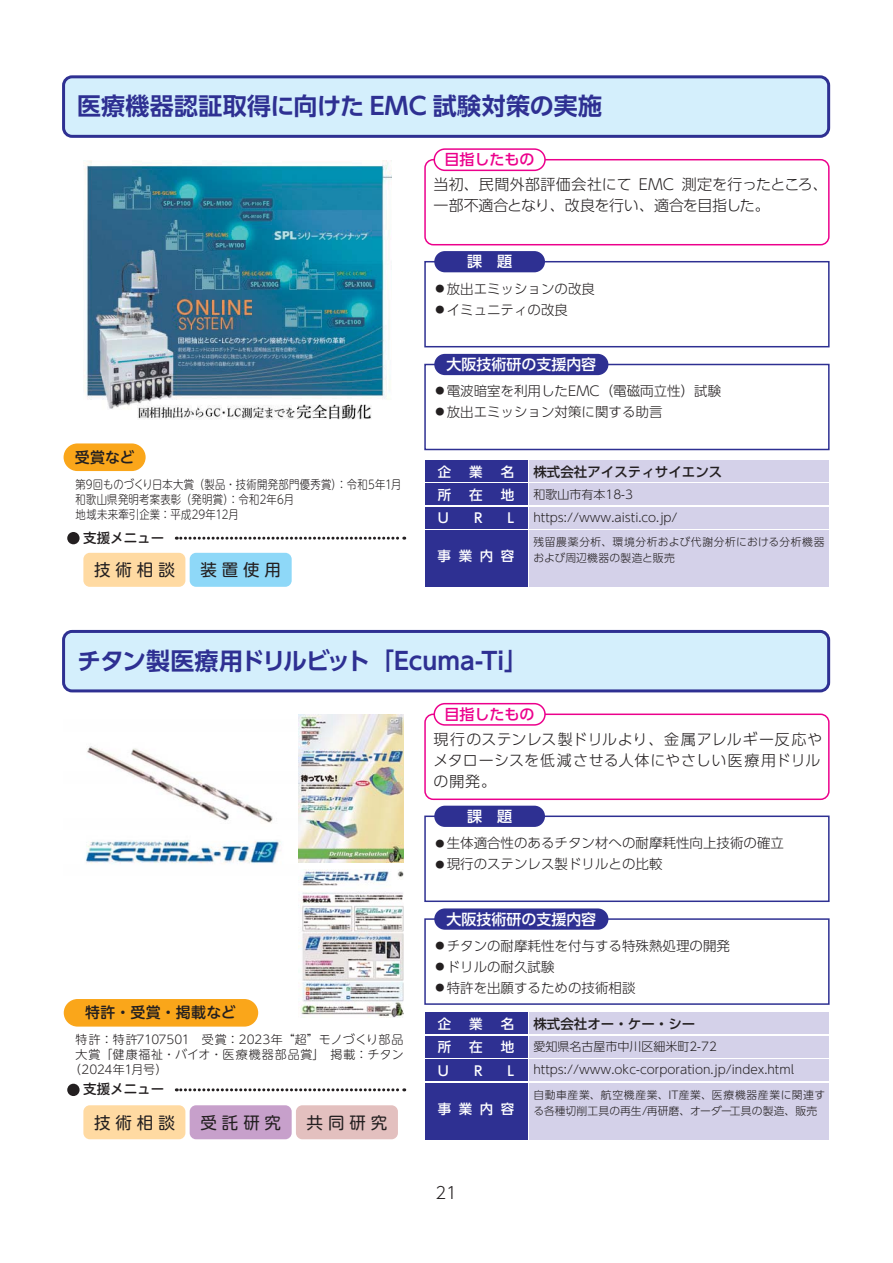
<style>
.page{position:relative;width:893px;height:1263px;background:#fff}
.page>*{position:absolute;margin:0;border:0;box-sizing:border-box;transform-origin:0 0}
.t1{font:24px "UD Shin Go Pro De Bold 90 msp RKSJ H";color:#2e3092}
.t2{font:16.5px "UD Shin M Go Pro Regular 90 msp RKSJ H";letter-spacing:.3em;color:#231f20}
.t3{font:16.5px "UD Shin Go Pro Light 90 msp RKSJ H";color:#231f20}
.t4{font:15px/21px "UD Shin Go Pro Light 90 msp RKSJ H";letter-spacing:.005em;color:#231f20}
.t5{font:15px "UD Shin Go Pro Medium 90 msp RKSJ H";color:#fff}
.t6{font:15px "UD Shin M Go Pro Medium 90 msp RKSJ H";letter-spacing:.015em;color:#231f20}
.t7{font:15px "UD Shin Go Pro Medium 90 msp RKSJ H";color:#ec008c}
.t8{font:13.5px/21px "UD Shin Go Pro Light 90 msp RKSJ H";color:#231f20}
.t9{font:13.5px "UD Shin Go Pro Medium 90 msp RKSJ H";letter-spacing:.555em;color:#fff}
.t10{font:13.5px "UD Shin Go Pro Medium 90 msp RKSJ H";color:#231f20}
.t11{font:13.5px "UD Shin M Go Pro Medium 90 msp RKSJ H";color:#231f20}
.t12{font:12px/23.4px "UD Shin Go Pro Light 90 msp RKSJ H";color:#231f20}
.t13{font:12px/15px "UD Shin M Go Pro Light 90 msp RKSJ H";letter-spacing:.025em;color:#231f20;scale:.86 1}
.t14{font:12px "UD Shin M Go Pro Light 90 msp RKSJ H";letter-spacing:.005em;color:#231f20}
.t15{font:12px "UD Shin M Go Pro Light 90 msp RKSJ H";letter-spacing:.07em;color:#231f20}
.t16{font:12px "UD Shin M Go Pro Light 90 msp RKSJ H";letter-spacing:-.025em;color:#231f20}
.t17{font:10.8px/16.5px "UD Shin Go Pro Light 90 msp RKSJ H";letter-spacing:.03em;color:#231f20}
.t18{font:9px "UD Shin Go Pro Light 90 msp RKSJ H";color:#231f20}
</style>
<div class="page">
<img style="left:85px;top:746px;width:197px;height:118px">
<div style="left:64px;top:999px;width:194px;height:28px;background:#faa61a;border-radius:14px"></div>
<div style="left:64px;top:77px;width:765px;height:59px;background:#d4effc;border-radius:8px"></div>
<div style="left:62px;top:75px;width:768px;height:63px;border:3px solid #2e3092;border-radius:8px"></div>
<div style="left:424px;top:159px;width:405px;height:86px;border:1px solid #ec008c;border-radius:8px"></div>
<div style="left:434px;top:149px;width:111px;height:21px;background:#fff;border-radius:11px"></div>
<div style="left:433px;top:148px;width:113px;height:23px;border:1px solid #ec008c;border-radius:11px"></div>
<div style="left:67px;top:532px;width:13px;height:12px;background:#231f20;border-radius:50%"></div>
<svg style="left:176px;top:537px;width:229px;height:3px"></svg>
<div style="left:64px;top:631px;width:765px;height:60px;background:#d4effc;border-radius:8px"></div>
<div style="left:62px;top:630px;width:768px;height:62px;border:3px solid #2e3092;border-radius:8px"></div>
<div style="left:424px;top:714px;width:405px;height:86px;border:1px solid #ec008c;border-radius:8px"></div>
<div style="left:434px;top:704px;width:111px;height:21px;background:#fff;border-radius:11px"></div>
<div style="left:433px;top:703px;width:113px;height:23px;border:1px solid #ec008c;border-radius:11px"></div>
<div style="left:67px;top:1084px;width:13px;height:12px;background:#231f20;border-radius:50%"></div>
<svg style="left:176px;top:1088px;width:229px;height:3px"></svg>
<div style="left:83px;top:553px;width:102px;height:34px;background:#ffdaa2;border-radius:6px"></div>
<div style="left:83px;top:1105px;width:102px;height:34px;background:#ffdaa2;border-radius:6px"></div>
<div style="left:190px;top:1105px;width:102px;height:34px;background:#c7a0cb;border-radius:6px"></div>
<div style="left:296px;top:1105px;width:102px;height:34px;background:#e3c0bf;border-radius:6px"></div>
<div style="left:64px;top:443px;width:82px;height:28px;background:#faa61a;border-radius:14px"></div>
<div style="left:190px;top:553px;width:102px;height:34px;background:#8ed8f8;border-radius:6px"></div>
<div style="left:425px;top:460px;width:102px;height:22px;background:#2e3092"></div>
<div style="left:529px;top:460px;width:300px;height:22px;background:#d4d1e9"></div>
<div style="left:529px;top:484px;width:300px;height:21px;background:#d4d1e9"></div>
<div style="left:529px;top:507px;width:300px;height:21px;background:#d4d1e9"></div>
<div style="left:529px;top:531px;width:300px;height:56px;background:#d4d1e9"></div>
<div style="left:425px;top:484px;width:102px;height:21px;background:#2e3092"></div>
<div style="left:425px;top:507px;width:102px;height:21px;background:#2e3092"></div>
<div style="left:425px;top:531px;width:102px;height:56px;background:#2e3092"></div>
<div style="left:425px;top:1013px;width:102px;height:21px;background:#2e3092"></div>
<div style="left:529px;top:1013px;width:300px;height:21px;background:#d4d1e9"></div>
<div style="left:529px;top:1036px;width:300px;height:21px;background:#d4d1e9"></div>
<div style="left:529px;top:1060px;width:300px;height:21px;background:#d4d1e9"></div>
<div style="left:529px;top:1083px;width:300px;height:56px;background:#d4d1e9"></div>
<div style="left:425px;top:1036px;width:102px;height:21px;background:#2e3092"></div>
<div style="left:425px;top:1060px;width:102px;height:21px;background:#2e3092"></div>
<div style="left:425px;top:1083px;width:102px;height:56px;background:#2e3092"></div>
<div style="left:424px;top:918px;width:405px;height:87px;border:1px solid #2e3092"></div>
<div style="left:434px;top:908px;width:174px;height:22px;background:#2e3092;border-radius:11px"></div>
<div style="left:424px;top:816px;width:405px;height:86px;border:1px solid #2e3092"></div>
<div style="left:434px;top:806px;width:111px;height:21px;background:#2e3092;border-radius:11px"></div>
<div style="left:424px;top:364px;width:405px;height:86px;border:1px solid #2e3092"></div>
<div style="left:434px;top:354px;width:174px;height:21px;background:#2e3092;border-radius:11px"></div>
<div style="left:424px;top:261px;width:405px;height:86px;border:1px solid #2e3092"></div>
<div style="left:434px;top:251px;width:111px;height:21px;background:#2e3092;border-radius:11px"></div>
<img style="left:83px;top:161px;width:309px;height:259px">
<img style="left:298px;top:715px;width:105px;height:148px">
<img style="left:298px;top:869px;width:105px;height:148px">
<h1 class="t1" style="left:77px;top:97px;width:527px">医療機器認証取得に向けた EMC 試験対策の実施</h1>
<p class="t7" style="left:445px;top:154px;width:91px">目指したもの</p>
<p class="t4" style="left:433px;top:176px;width:396px">当初、民間外部評価会社にて EMC 測定を行ったところ、一部不適合となり、改良を行い、適合を目指した。</p>
<p class="t5" style="left:467px;top:256px;width:46px">課　題</p>
<p class="t8" style="left:447px;top:280px;width:150px">放出エミッションの改良イミュニティの改良</p>
<p class="t18" style="left:435px;top:285px;width:10px">●</p>
<p class="t18" style="left:435px;top:306px;width:10px">●</p>
<p class="t5" style="left:446px;top:359px;width:151px">大阪技術研の支援内容</p>
<p class="t6" style="left:75px;top:451px;width:61px">受賞など</p>
<p class="t13" style="left:76px;top:478px;width:380px">第9回ものづくり日本大賞（製品・技術開発部門優秀賞）：令和5年1月和歌山県発明考案表彰（発明賞）：令和2年6月<br>地域未来牽引企業：平成29年12月</p>
<p class="t11" style="left:83px;top:532px;width:82px">支援メニュー</p>
<p class="t2" style="left:94px;top:564px;width:82px">技術相談</p>
<p class="t2" style="left:200px;top:564px;width:82px">装置使用</p>
<p class="t8" style="left:447px;top:382px;width:276px">電波暗室を利用したEMC（電磁両立性）試験放出エミッション対策に関する助言</p>
<p class="t18" style="left:435px;top:388px;width:10px">●</p>
<p class="t18" style="left:435px;top:408px;width:10px">●</p>
<p class="t9" style="left:438px;top:466px;width:15px">企</p>
<p class="t9" style="left:469px;top:466px;width:15px">業</p>
<p class="t9" style="left:501px;top:466px;width:15px">名</p>
<p class="t10" style="left:533px;top:466px;width:190px">株式会社アイスティサイエンス</p>
<p class="t9" style="left:438px;top:490px;width:15px">所</p>
<p class="t9" style="left:469px;top:490px;width:15px">在</p>
<p class="t9" style="left:501px;top:490px;width:15px">地</p>
<p class="t9" style="left:438px;top:513px;width:12px">U</p>
<p class="t9" style="left:474px;top:513px;width:10px">R</p>
<p class="t9" style="left:507px;top:513px;width:8px">L</p>
<p class="t9" style="left:438px;top:551px;width:78px">事業内容</p>
<p class="t12" style="left:533px;top:484px;width:146px">和歌山市有本18-3 https://www.aisti.co.jp/</p>
<p class="t17" style="left:533px;top:535px;width:293px">残留農薬分析、環境分析および代謝分析における分析機器および周辺機器の製造と販売</p>
<h1 class="t1" style="left:77px;top:652px;width:452px">チタン製医療用ドリルビット「Ecuma-Ti」</h1>
<p class="t7" style="left:445px;top:708px;width:91px">目指したもの</p>
<p class="t4" style="left:433px;top:731px;width:390px;text-align:justify">現行のステンレス製ドリルより、金属アレルギー反応やメタローシスを低減させる人体にやさしい医療用ドリルの開発。</p>
<p class="t5" style="left:467px;top:810px;width:46px">課　題</p>
<p class="t8" style="left:447px;top:835px;width:339px">生体適合性のあるチタン材への耐摩耗性向上技術の確立現行のステンレス製ドリルとの比較</p>
<p class="t18" style="left:435px;top:840px;width:10px">●</p>
<p class="t18" style="left:435px;top:861px;width:10px">●</p>
<p class="t5" style="left:446px;top:913px;width:151px">大阪技術研の支援内容</p>
<p class="t6" style="left:85px;top:1007px;width:152px">特許・受賞・掲載など</p>
<p class="t14" style="left:76px;top:1035px;width:329px">特許：特許7107501　受賞：2023年“超”モノづくり部品</p>
<p class="t15" style="left:76px;top:1050px;width:330px">大賞「健康福祉・バイオ・医療機器部品賞」　掲載：チタン</p>
<p class="t16" style="left:70px;top:1065px;width:99px">（2024年1月号）</p>
<p class="t11" style="left:83px;top:1084px;width:82px">支援メニュー</p>
<p class="t2" style="left:94px;top:1116px;width:82px">技術相談</p>
<p class="t2" style="left:200px;top:1116px;width:82px">受託研究</p>
<p class="t2" style="left:307px;top:1116px;width:82px">共同研究</p>
<p class="t8" style="left:447px;top:937px;width:285px">チタンの耐摩耗性を付与する特殊熱処理の開発ドリルの耐久試験<br>特許を出願するための技術相談</p>
<p class="t18" style="left:435px;top:942px;width:10px">●</p>
<p class="t18" style="left:435px;top:963px;width:10px">●</p>
<p class="t18" style="left:435px;top:984px;width:10px">●</p>
<p class="t9" style="left:438px;top:1019px;width:15px">企</p>
<p class="t9" style="left:469px;top:1019px;width:15px">業</p>
<p class="t9" style="left:501px;top:1019px;width:15px">名</p>
<p class="t10" style="left:533px;top:1019px;width:163px">株式会社オー・ケー・シー</p>
<p class="t9" style="left:438px;top:1042px;width:15px">所</p>
<p class="t9" style="left:469px;top:1042px;width:15px">在</p>
<p class="t9" style="left:501px;top:1042px;width:15px">地</p>
<p class="t9" style="left:438px;top:1066px;width:12px">U</p>
<p class="t9" style="left:474px;top:1066px;width:10px">R</p>
<p class="t9" style="left:507px;top:1066px;width:8px">L</p>
<p class="t9" style="left:438px;top:1104px;width:78px">事業内容</p>
<p class="t12" style="left:533px;top:1036px;width:262px">愛知県名古屋市中川区細米町2-72 https://www.okc-corporation.jp/index.html</p>
<p class="t17" style="left:533px;top:1088px;width:293px">自動車産業、航空機産業、IT産業、医療機器産業に関連する各種切削工具の再生/再研磨、オーダー工具の製造、販売</p>
<p class="t3" style="left:435px;top:1186px;width:23px">21</p>
</div>
